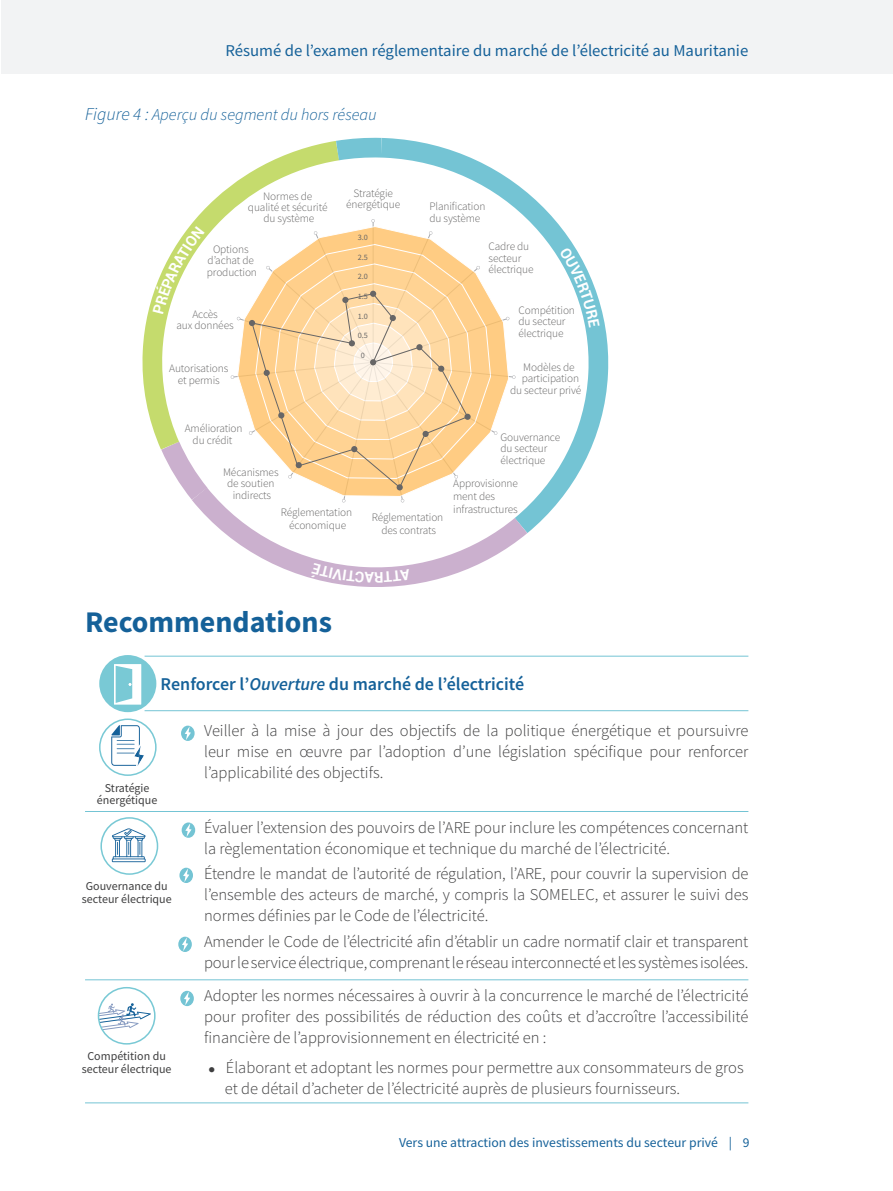
<style>
.page{position:relative;width:893px;height:1191px;background:#fff}
.page>*{position:absolute;margin:0;border:0;box-sizing:border-box;transform-origin:0 0}
.Heading_1{font:700 30px "Source Sans Pro";color:#156199}
.t1{font:600 18px "Source Sans Pro";color:#156199}
.List_Paragraph{font:300 16.5px/21px "Source Sans Pro";color:#3e3e3f;text-align:justify}
.t2{font:16.5px "Source Sans Pro";color:#156199}
.t3{font:italic 300 16.5px "Source Sans Pro";color:#156199}
.t4{font:13.5px "Source Sans Pro";color:#156199}
.t5{font:12px/12.9px "Source Sans Pro";color:#3e3e3f;text-align:center}
.t6{font:300 11.4px/11.4px "Source Sans Pro";letter-spacing:-.01em;color:#676666;text-align:center}
.t7{font:8.25px "Source Sans Pro";color:#676666}
.s1{font-size:18px}
.s2{font-style:italic}
</style>
<div class="page">
<hr style="left:0;top:0;width:1px;height:74px;background:#f2f3f4">
<div style="left:2px;top:0;width:891px;height:74px;background:#f2f3f4"></div>
<svg style="left:401px;top:139px;width:208px;height:374px"></svg>
<svg style="left:211px;top:466px;width:338px;height:121px"></svg>
<svg style="left:142px;top:145px;width:173px;height:241px"></svg>
<svg style="left:315px;top:137px;width:86px;height:29px"></svg>
<hr style="left:145px;top:710px;width:603px;height:1px;background:#74c4d4">
<hr style="left:145px;top:656px;width:603px;height:1px;background:#74c4d4">
<hr style="left:85px;top:811px;width:663px;height:1px;background:#74c4d4">
<hr style="left:85px;top:979px;width:663px;height:1px;background:#74c4d4">
<hr style="left:85px;top:1102px;width:663px;height:1px;background:#74c4d4">
<svg style="left:99px;top:655px;width:57px;height:57px"></svg>
<svg style="left:99px;top:718px;width:58px;height:58px"></svg>
<svg style="left:181px;top:725px;width:14px;height:16px"></svg>
<svg style="left:100px;top:817px;width:58px;height:58px"></svg>
<svg style="left:182px;top:822px;width:13px;height:15px"></svg>
<svg style="left:179px;top:867px;width:14px;height:16px"></svg>
<svg style="left:178px;top:936px;width:14px;height:16px"></svg>
<svg style="left:180px;top:990px;width:14px;height:16px"></svg>
<svg style="left:98px;top:987px;width:58px;height:57px"></svg>
<svg style="left:560px;top:247px;width:40px;height:80px"></svg>
<svg style="left:311px;top:563px;width:99px;height:19px;background:#d2bbd5"></svg>
<svg style="left:144px;top:219px;width:372px;height:302px"></svg>
<p class="t2" style="left:225px;top:40px;width:524px">Résumé de l’examen réglementaire du marché de l’électricité au Mauritanie</p>
<p class="t3" style="left:85px;top:104px;width:293px"><span class="s1">Figure 4 :</span> Aperçu du segment du hors réseau</p>
<p class="t6" style="left:248px;top:190px;width:81px">Normes de qualité et sécurité du système</p>
<p class="t6" style="left:346px;top:187px;width:55px">Stratégie énergétique</p>
<p class="t6" style="left:429px;top:201px;width:58px;text-align:left">Planification du système</p>
<p class="t6" style="left:207px;top:243px;width:52px">Options d’achat de production</p>
<p class="t6" style="left:176px;top:308px;width:59px">Accès<br>aux données</p>
<p class="t6" style="left:169px;top:363px;width:61px">Autorisations et permis</p>
<p class="t6" style="left:185px;top:423px;width:59px">Amélioration du crédit</p>
<p class="t6" style="left:223px;top:466px;width:57px">Mécanismes de soutien indirects</p>
<p class="t7" style="left:358px;top:232px;width:12px">3.0</p>
<p class="t7" style="left:358px;top:252px;width:12px">2.5</p>
<p class="t7" style="left:358px;top:271px;width:12px">2.0</p>
<p class="t7" style="left:358px;top:291px;width:12px">1.5</p>
<p class="t7" style="left:358px;top:311px;width:12px">1.0</p>
<p class="t7" style="left:358px;top:330px;width:12px">0.5</p>
<p class="t7" style="left:361px;top:350px;width:6px">0</p>
<p class="t6" style="left:281px;top:506px;width:73px;line-height:12.9px">Réglementation économique</p>
<p class="t6" style="left:372px;top:510px;width:73px;line-height:12.9px">Réglementation des contrats</p>
<p class="t6" style="left:488px;top:241px;width:46px;text-align:left">Cadre du secteur électrique</p>
<p class="t6" style="left:519px;top:304px;width:58px;text-align:left">Compétition du secteur électrique</p>
<p class="t6" style="left:523px;top:361px;width:53px">Modèles de</p>
<p class="t6" style="left:522px;top:373px;width:59px">participation</p>
<p class="t6" style="left:510px;top:384px;width:73px">du secteur privé</p>
<p class="t6" style="left:500px;top:431px;width:61px;text-align:left">Gouvernance du secteur électrique</p>
<p class="t6" style="left:453px;top:477px;width:66px;line-height:12.9px;text-align:left">Approvisionne ment des infrastructures</p>
<p class="Heading_1" style="left:85px;top:602px;width:248px">Recommendations</p>
<p class="t1" style="left:161px;top:672px;width:365px">Renforcer l’<span class="s2">Ouverture</span> du marché de l’électricité</p>
<p class="List_Paragraph" style="left:204px;top:720px;width:546px">Veiller à la mise à jour des objectifs de la politique énergétique et poursuivre leur mise en œuvre par l’adoption d’une législation spécifique pour renforcer l’applicabilité des objectifs.</p>
<p class="List_Paragraph" style="left:204px;top:817px;width:546px">Évaluer l’extension des pouvoirs de l’ARE pour inclure les compétences concernant la règlementation économique et technique du marché de l’électricité.</p>
<p class="List_Paragraph" style="left:204px;top:863px;width:546px">Étendre le mandat de l’autorité de régulation, l’ARE, pour couvrir la supervision de l’ensemble des acteurs de marché, y compris la SOMELEC, et assurer le suivi des normes définies par le Code de l’électricité.</p>
<p class="List_Paragraph" style="left:204px;top:930px;width:546px">Amender le Code de l’électricité afin d’établir un cadre normatif clair et transparent pour le service électrique, comprenant le réseau interconnecté et les systèmes isolées.</p>
<p class="List_Paragraph" style="left:204px;top:985px;width:546px">Adopter les normes nécessaires à ouvrir à la concurrence le marché de l’électricité pour profiter des possibilités de réduction des coûts et d’accroître l’accessibilité financière de l’approvisionnement en électricité en :</p>
<p class="List_Paragraph" style="left:225px;top:1057px;width:520px">Élaborant et adoptant les normes pour permettre aux consommateurs de gros et de détail d’acheter de l’électricité auprès de plusieurs fournisseurs.</p>
<p class="t5" style="left:97px;top:781px;width:62px">Stratégie énergétique</p>
<p class="t5" style="left:82px;top:879px;width:91px">Gouvernance du secteur électrique</p>
<p class="t5" style="left:82px;top:1049px;width:91px">Compétition du secteur électrique</p>
<p class="t4" style="left:399px;top:1134px;width:352px">Vers une attraction des investissements du secteur privé | 9</p>
</div>
